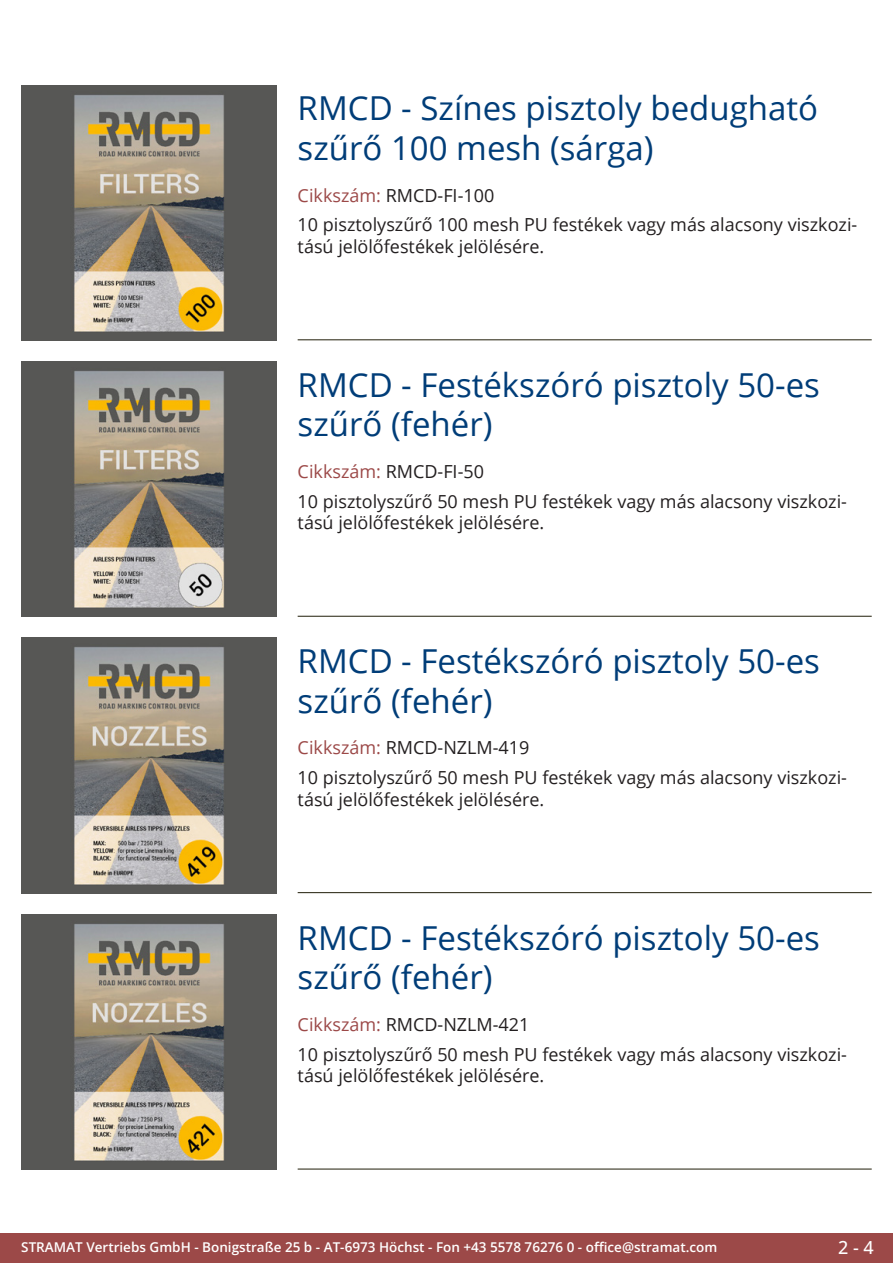
<style>
.page{position:relative;width:893px;height:1263px;background:#fff}
.page>*{position:absolute;margin:0;border:0;box-sizing:border-box;transform-origin:0 0}
.Produkttitel{font:33px/39.6px "Open Sans";color:#003d78}
.Beschreibung_Text{font:18px/21.6px "Open Sans";color:#231f20}
.TechDaten_Überschrif{font:18px "Open Sans";color:#231f20}
.t1{font:500 18px "Open Sans";color:#fff}
.t2{font:600 13.5px "Open Sans";color:#fff}
.s1{color:#9c4948}
</style>
<div class="page">
<div style="left:0;top:1233px;width:893px;height:30px;background:#9c4948"></div>
<hr style="left:298px;top:340px;width:574px;height:1px;background:#201d08">
<hr style="left:298px;top:616px;width:574px;height:1px;background:#201d08">
<hr style="left:298px;top:892px;width:574px;height:1px;background:#201d08">
<hr style="left:298px;top:1169px;width:574px;height:1px;background:#201d08">
<img style="left:21px;top:85px;width:255px;height:255px">
<img style="left:21px;top:361px;width:255px;height:256px">
<img style="left:21px;top:638px;width:255px;height:255px">
<img style="left:21px;top:914px;width:255px;height:255px">
<p class="Produkttitel" style="left:298px;top:88px;width:522px">RMCD - Színes pisztoly bedugható szűrő 100 mesh (sárga)</p>
<p class="TechDaten_Überschrif" style="left:298px;top:183px;width:198px"><span class="s1">Cikkszám:</span> RMCD-FI-100</p>
<p class="Beschreibung_Text" style="left:298px;top:214px;width:560px">10 pisztolyszűrő 100 mesh PU festékek vagy más alacsony viszkozi&shy;tású jelölőfestékek jelölésére.</p>
<p class="Produkttitel" style="left:298px;top:364px;width:524px">RMCD - Festékszóró pisztoly 50-es szűrő (fehér)</p>
<p class="TechDaten_Überschrif" style="left:298px;top:459px;width:188px"><span class="s1">Cikkszám:</span> RMCD-FI-50</p>
<p class="Beschreibung_Text" style="left:298px;top:490px;width:549px">10 pisztolyszűrő 50 mesh PU festékek vagy más alacsony viszkozi&shy;tású jelölőfestékek jelölésére.</p>
<p class="Produkttitel" style="left:298px;top:640px;width:524px">RMCD - Festékszóró pisztoly 50-es szűrő (fehér)</p>
<p class="TechDaten_Überschrif" style="left:298px;top:735px;width:233px"><span class="s1">Cikkszám:</span> RMCD-NZLM-419</p>
<p class="Beschreibung_Text" style="left:298px;top:766px;width:549px">10 pisztolyszűrő 50 mesh PU festékek vagy más alacsony viszkozi&shy;tású jelölőfestékek jelölésére.</p>
<p class="Produkttitel" style="left:298px;top:917px;width:524px">RMCD - Festékszóró pisztoly 50-es szűrő (fehér)</p>
<p class="TechDaten_Überschrif" style="left:298px;top:1012px;width:233px"><span class="s1">Cikkszám:</span> RMCD-NZLM-421</p>
<p class="Beschreibung_Text" style="left:298px;top:1043px;width:549px">10 pisztolyszűrő 50 mesh PU festékek vagy más alacsony viszkozi&shy;tású jelölőfestékek jelölésére.</p>
<p class="t2" style="left:21px;top:1238px;width:698px">STRAMAT Vertriebs GmbH - Bonigstraße 25 b - AT-6973 Höchst - Fon +43 5578 76276 0 - office@stramat.com</p>
<p class="t1" style="left:838px;top:1234px;width:37px">2 - 4</p>
</div>
